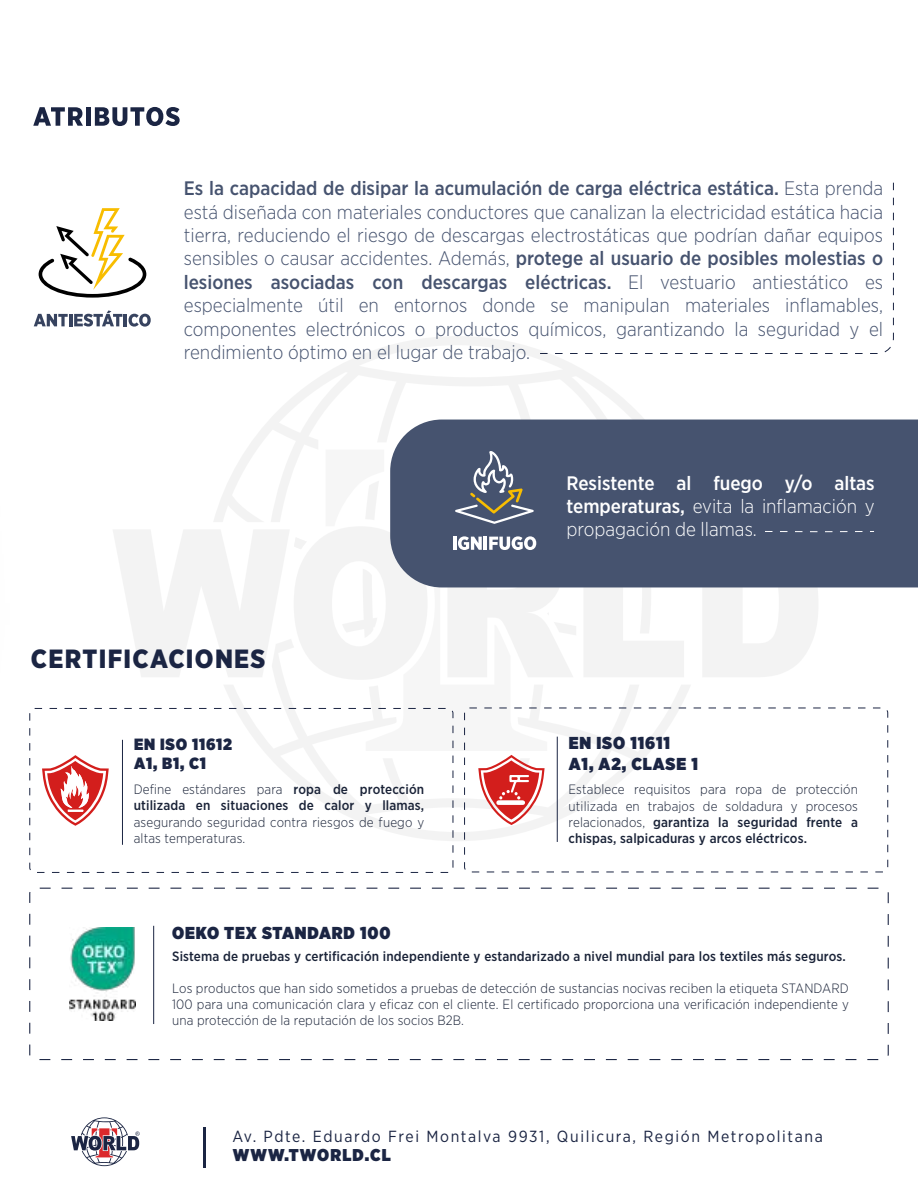
<style>
.page{position:relative;width:918px;height:1188px;background:#fff}
.page>*{position:absolute;margin:0;border:0;box-sizing:border-box;transform-origin:0 0}
.t1{font:900 26.4px "Gotham Narrow";letter-spacing:.05em;color:#1b2543}
.t2{font:300 19.5px/23.4px "Gotham Narrow";color:#46536f;text-align:justify}
.t3{font:300 19.5px/23.4px "Gotham Narrow";color:#fff;text-align:justify}
.t4{font:900 17.25px/20.7px "Gotham Narrow";letter-spacing:.05em;color:#1b2543}
.t5{font:900 17.1px "Gotham Narrow";letter-spacing:.07em;color:#1b2543}
.t6{font:900 16.35px/19.5px "Gotham Narrow";letter-spacing:.05em;color:#1b2543}
.t7{font:16.05px "Gotham Narrow";letter-spacing:.1em;color:#1b2543}
.t8{font:300 13.5px/16.2px "Gotham Narrow";letter-spacing:.01em;color:#1a2338;text-align:justify}
.t9{font:500 13.5px/16.2px "Gotham Narrow";letter-spacing:.01em;color:#1a2338}
.s1{font-weight:500}
.s2{font-weight:300}
</style>
<div class="page">
<hr style="left:203px;top:1128px;width:2px;height:40px;background:#1b2543">
<svg style="left:71px;top:1117px;width:69px;height:49px"></svg>
<svg style="left:33px;top:107px;width:50px;height:19px"></svg>
<div style="left:86px;top:107px;width:5px;height:19px;background:#1b2543"></div>
<svg style="left:95px;top:107px;width:85px;height:19px"></svg>
<div style="left:390px;top:420px;width:528px;height:167px;background:#46536f"></div>
<svg style="left:702px;top:482px;width:173px;height:195px"></svg>
<svg style="left:447px;top:450px;width:237px;height:227px"></svg>
<svg style="left:533px;top:182px;width:361px;height:172px"></svg>
<svg style="left:34px;top:310px;width:117px;height:17px"></svg>
<svg style="left:39px;top:208px;width:107px;height:90px"></svg>
<div style="left:29px;top:708px;width:424px;height:165px;border:1px dashed #1b2543;border-radius:5px"></div>
<hr style="left:122px;top:740px;width:1px;height:105px;background:#1b2543">
<svg style="left:42px;top:755px;width:67px;height:71px"></svg>
<div style="left:464px;top:708px;width:424px;height:164px;border:1px dashed #1b2543;border-radius:5px"></div>
<hr style="left:557px;top:737px;width:1px;height:105px;background:#1b2543">
<svg style="left:478px;top:755px;width:67px;height:70px"></svg>
<svg style="left:29px;top:887px;width:860px;height:174px"></svg>
<hr style="left:153px;top:926px;width:1px;height:98px;background:#1b2543">
<img style="left:69px;top:927px;width:66px;height:93px">
<p class="t2" style="left:184px;top:176px;width:701px"><span class="s1">Es la capacidad de disipar la acumulación de carga eléctrica estática.</span> Esta prenda está diseñada con materiales conductores que canalizan la electricidad estática hacia tierra, reduciendo el riesgo de descargas electrostáticas que podrían dañar equipos sensibles o causar accidentes. Además, <span class="s1">protege al usuario de posibles molestias o lesiones asociadas con descargas eléctricas.</span> El vestuario antiestático es especialmente útil en entornos donde se manipulan materiales inflamables, componentes electrónicos o productos químicos, garantizando la seguridad y el rendimiento óptimo en el lugar de trabajo.</p>
<h1 class="t1" style="left:31px;top:641px;width:236px">CERTIFICACIONES</h1>
<p class="t6" style="left:134px;top:734px;width:100px">EN ISO 11612<br>A1, B1, C1</p>
<p class="t9" style="left:134px;top:781px;width:292px"><span class="s2">Define estándares para</span> ropa de protección utilizada en situaciones de calor y llamas,</p>
<p class="t8" style="left:134px;top:813px;width:292px">asegurando seguridad contra riesgos de fuego y altas temperaturas.</p>
<p class="t4" style="left:172px;top:923px;width:220px">OEKO TEX STANDARD 100</p>
<p class="t3" style="left:566px;top:471px;width:310px"><span class="s1">Resistente al fuego y/o altas temperaturas,</span> evita la inflamación y propagación de llamas.</p>
<p class="t4" style="left:569px;top:732px;width:131px">EN ISO 11611<br>A1, A2, CLASE 1</p>
<p class="t8" style="left:569px;top:781px;width:291px">Establece requisitos para ropa de protección utilizada en trabajos de soldadura y procesos relacionados, <span class="s1">garantiza la seguridad frente a chispas, salpicaduras y arcos eléctricos.</span></p>
<p class="t9" style="left:172px;top:948px;width:675px">Sistema de pruebas y certificación independiente y estandarizado a nivel mundial para los textiles más seguros.</p>
<p class="t8" style="left:172px;top:980px;width:678px">Los productos que han sido sometidos a pruebas de detección de sustancias nocivas reciben la etiqueta STANDARD 100 para una comunicación clara y eficaz con el cliente. El certificado proporciona una verificación independiente y una protección de la reputación de los socios B2B.</p>
<p class="t7" style="left:232px;top:1126px;width:592px">Av. Pdte. Eduardo Frei Montalva 9931, Quilicura, Región Metropolitana</p>
<p class="t5" style="left:233px;top:1143px;width:160px">WWW.TWORLD.CL</p>
</div>
